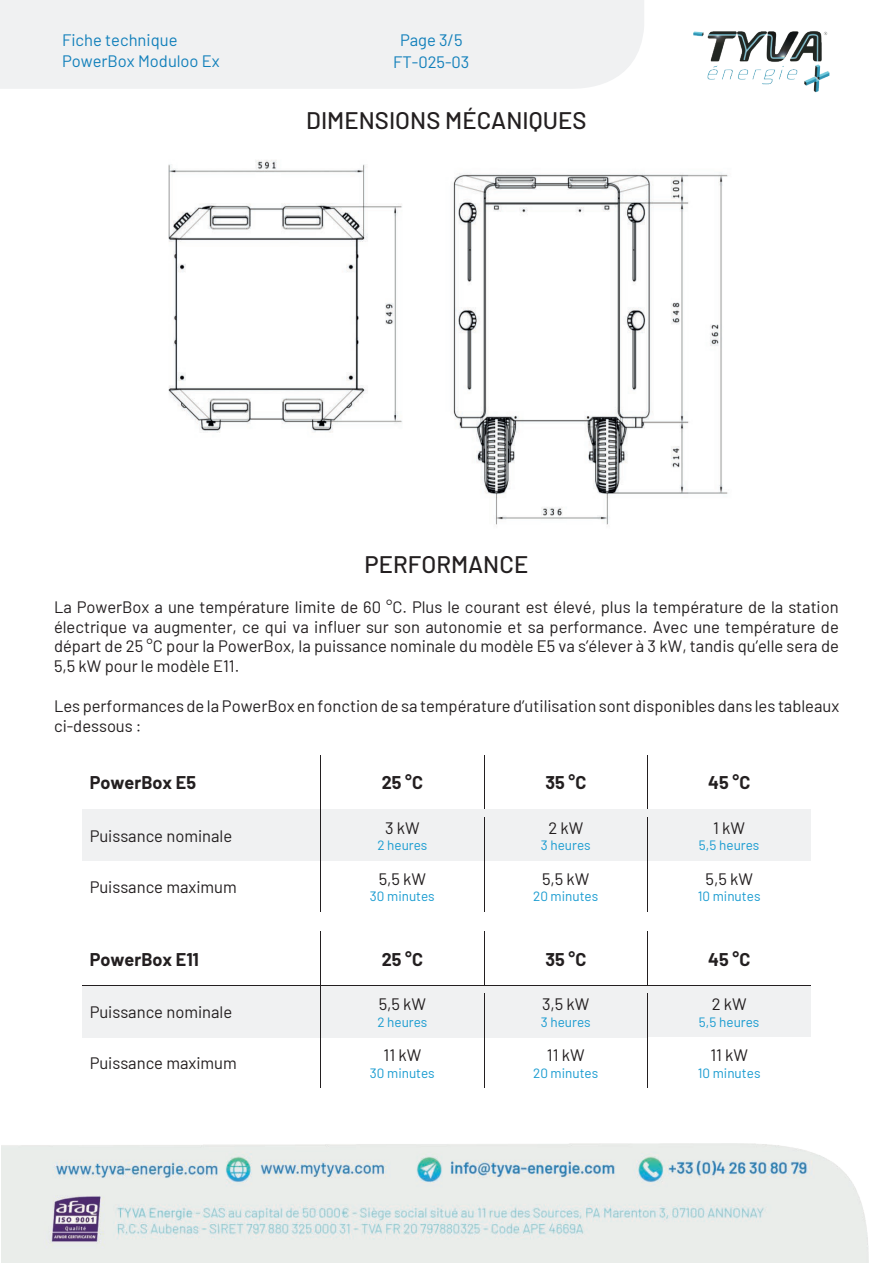
<style>
.page{position:relative;width:893px;height:1263px;background:#fff}
.page>*{position:absolute;margin:0;border:0;box-sizing:border-box;transform-origin:0 0}
.t1{font:500 24px "Barlow";color:#231f20}
.t2{font:700 18px "Barlow";color:#231f20}
.t3{font:16.5px/19.8px "Barlow";color:#231f20}
.t4{font:16.5px "Barlow";color:#1280bb}
.t5{font:13.5px "Barlow";color:#189bd0}
</style>
<div class="page">
<div style="left:0;top:0;width:644px;height:89px;background:#f0f1f2"></div>
<img style="left:2px;top:1143px;width:867px;height:120px">
<img style="left:693px;top:31px;width:137px;height:62px">
<svg style="left:328px;top:621px;width:26px;height:12px"></svg>
<hr style="left:320px;top:762px;width:1px;height:47px;background:#231f20">
<hr style="left:484px;top:762px;width:1px;height:47px;background:#231f20">
<hr style="left:647px;top:762px;width:1px;height:47px;background:#231f20">
<div style="left:82px;top:809px;width:239px;height:52px;background:#f0f1f2"></div>
<div style="left:321px;top:809px;width:163px;height:52px;background:#f0f1f2"></div>
<div style="left:484px;top:809px;width:164px;height:52px;background:#f0f1f2"></div>
<div style="left:649px;top:817px;width:161px;height:20px;background:#f0f1f2"></div>
<div style="left:649px;top:837px;width:161px;height:16px;background:#f0f1f2"></div>
<div style="left:648px;top:809px;width:163px;height:8px;background:#f0f1f2"></div>
<hr style="left:320px;top:817px;width:1px;height:44px;background:#231f20">
<hr style="left:484px;top:817px;width:1px;height:44px;background:#231f20">
<div style="left:648px;top:853px;width:163px;height:8px;background:#f0f1f2"></div>
<hr style="left:647px;top:817px;width:1px;height:44px;background:#231f20">
<hr style="left:320px;top:868px;width:1px;height:43px;background:#231f20">
<hr style="left:484px;top:868px;width:1px;height:43px;background:#231f20">
<hr style="left:647px;top:868px;width:1px;height:43px;background:#231f20">
<hr style="left:320px;top:939px;width:1px;height:46px;background:#231f20">
<hr style="left:484px;top:939px;width:1px;height:46px;background:#231f20">
<hr style="left:647px;top:939px;width:1px;height:46px;background:#231f20">
<div style="left:82px;top:986px;width:239px;height:51px;background:#f0f1f2"></div>
<div style="left:321px;top:986px;width:163px;height:51px;background:#f0f1f2"></div>
<div style="left:484px;top:986px;width:164px;height:51px;background:#f0f1f2"></div>
<div style="left:649px;top:994px;width:161px;height:19px;background:#f0f1f2"></div>
<div style="left:649px;top:1013px;width:161px;height:17px;background:#f0f1f2"></div>
<hr style="left:82px;top:985px;width:238px;height:1px;background:#231f20">
<hr style="left:321px;top:985px;width:163px;height:1px;background:#231f20">
<hr style="left:484px;top:985px;width:163px;height:1px;background:#231f20">
<hr style="left:648px;top:985px;width:163px;height:1px;background:#231f20">
<div style="left:648px;top:986px;width:163px;height:8px;background:#f0f1f2"></div>
<hr style="left:320px;top:994px;width:1px;height:43px;background:#231f20">
<hr style="left:484px;top:994px;width:1px;height:43px;background:#231f20">
<div style="left:648px;top:1030px;width:163px;height:7px;background:#f0f1f2"></div>
<hr style="left:647px;top:994px;width:1px;height:43px;background:#231f20">
<hr style="left:320px;top:1045px;width:1px;height:43px;background:#231f20">
<hr style="left:484px;top:1045px;width:1px;height:43px;background:#231f20">
<hr style="left:647px;top:1045px;width:1px;height:43px;background:#231f20">
<img style="left:168px;top:160px;width:560px;height:365px">
<p class="t4" style="left:62px;top:28px;width:117px">Fiche technique</p>
<p class="t4" style="left:400px;top:28px;width:64px">Page 3/5</p>
<p class="t4" style="left:62px;top:49px;width:159px">PowerBox Moduloo Ex</p>
<p class="t4" style="left:393px;top:50px;width:78px">FT-025-03</p>
<h1 class="t1" style="left:306px;top:103px;width:282px">DIMENSIONS MÉCANIQUES</h1>
<h1 class="t1" style="left:365px;top:547px;width:165px">PERFORMANCE</h1>
<p class="t3" style="left:54px;top:596px;width:786px">La PowerBox a une température limite de 60 °C. Plus le courant est élevé, plus la température de la station électrique va augmenter, ce qui va in</p>
<p class="t3" style="left:54px;top:615px;width:786px;text-align:justify;text-indent:301px">r sur son autonomie et sa performance. Avec une température de départ de 25 °C pour la PowerBox, la puissance nominale du modèle E5 va s’élever à 3 kW, tandis qu’elle sera de 5,5 kW pour le modèle E11.</p>
<p class="t3" style="left:54px;top:695px;width:787px">Les performances de la PowerBox en fonction de sa température d’utilisation sont disponibles dans les tableaux ci-dessous :</p>
<p class="t2" style="left:90px;top:769px;width:108px">PowerBox E5</p>
<p class="t2" style="left:382px;top:769px;width:43px">25 °C</p>
<p class="t2" style="left:546px;top:769px;width:42px">35 °C</p>
<p class="t2" style="left:708px;top:769px;width:44px">45 °C</p>
<p class="t3" style="left:90px;top:824px;width:144px">Puissance nominale</p>
<p class="t3" style="left:90px;top:875px;width:149px">Puissance maximum</p>
<p class="t3" style="left:385px;top:816px;width:36px">3kW</p>
<p class="t5" style="left:377px;top:836px;width:52px">2 heures</p>
<p class="t3" style="left:379px;top:867px;width:49px">5,5 kW</p>
<p class="t5" style="left:370px;top:887px;width:66px">30 minutes</p>
<p class="t3" style="left:548px;top:816px;width:36px">2kW</p>
<p class="t5" style="left:541px;top:836px;width:51px">3 heures</p>
<p class="t3" style="left:542px;top:867px;width:49px">5,5 kW</p>
<p class="t5" style="left:533px;top:887px;width:67px">20 minutes</p>
<p class="t3" style="left:713px;top:816px;width:33px">1kW</p>
<p class="t5" style="left:699px;top:836px;width:62px">5,5 heures</p>
<p class="t3" style="left:706px;top:867px;width:49px">5,5 kW</p>
<p class="t5" style="left:698px;top:887px;width:64px">10 minutes</p>
<p class="t2" style="left:90px;top:946px;width:111px">PowerBox E11</p>
<p class="t2" style="left:382px;top:946px;width:43px">25 °C</p>
<p class="t2" style="left:546px;top:946px;width:42px">35 °C</p>
<p class="t2" style="left:708px;top:946px;width:44px">45 °C</p>
<p class="t3" style="left:90px;top:1001px;width:144px">Puissance nominale</p>
<p class="t3" style="left:90px;top:1052px;width:149px">Puissance maximum</p>
<p class="t3" style="left:379px;top:993px;width:49px">5,5 kW</p>
<p class="t5" style="left:377px;top:1012px;width:52px">2 heures</p>
<p class="t3" style="left:384px;top:1044px;width:39px">11 kW</p>
<p class="t5" style="left:370px;top:1063px;width:66px">30 minutes</p>
<p class="t3" style="left:542px;top:993px;width:49px">3,5 kW</p>
<p class="t5" style="left:541px;top:1012px;width:51px">3 heures</p>
<p class="t3" style="left:547px;top:1044px;width:39px">11 kW</p>
<p class="t5" style="left:533px;top:1063px;width:67px">20 minutes</p>
<p class="t3" style="left:712px;top:993px;width:36px">2kW</p>
<p class="t5" style="left:699px;top:1012px;width:62px">5,5 heures</p>
<p class="t3" style="left:710px;top:1044px;width:39px">11 kW</p>
<p class="t5" style="left:698px;top:1063px;width:64px">10 minutes</p>
</div>
